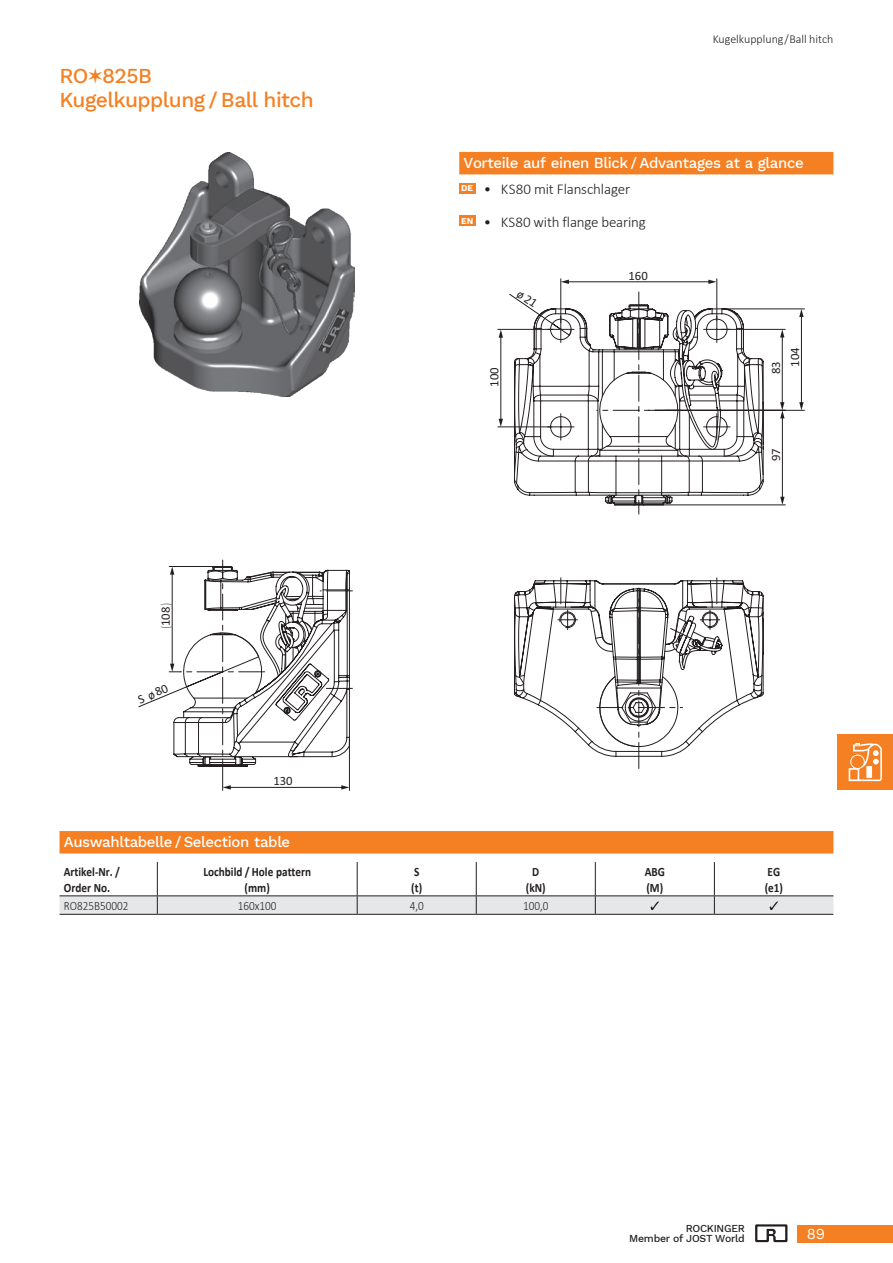
<style>
.page{position:relative;width:893px;height:1263px;background:#fff}
.page>*{position:absolute;margin:0;border:0;box-sizing:border-box;transform-origin:0 0}
.HL_inside_14pt_orange{font:500 21px "Work Sans";letter-spacing:-.025em;color:#f58023}
.subheadline_balken_orange{font:500 15px "Work Sans";letter-spacing:-.025em;color:#fff}
.t1{font:300 15px "Calibri";letter-spacing:-.01em;color:#231f20}
.t2{font:15px "Work Sans";color:#fff}
.Tab_Kopf_Calibri_Bold_88{font:700 12.75px/15.8px "Calibri";color:#231f20;scale:.88 1}
.Tab_Inhalt_Calibri_Light_88{font:300 12.75px "Calibri";color:#231f20;scale:.88 1}
.t3{font:12.75px "Calibri";color:#231f20}
.t4{font:12.75px "Calibri";color:#231f20;scale:.43 1}
.t5{font:300 12px "Calibri";letter-spacing:-.005em;color:#231f20}
.t6{font:500 10.5px/10.5px "Work Sans";letter-spacing:-.025em;color:#231f20;text-align:right}
.t7{font:700 8.85px "Work Sans";color:#fff}
</style>
<div class="page">
<div style="left:838px;top:734px;width:55px;height:56px;background:#f58023"></div>
<svg style="left:848px;top:743px;width:34px;height:39px"></svg>
<div style="left:798px;top:1225px;width:95px;height:17px;background:#f58023"></div>
<svg style="left:755px;top:1225px;width:32px;height:17px"></svg>
<hr style="left:157px;top:862px;width:1px;height:33px;background:#231f20">
<hr style="left:357px;top:862px;width:1px;height:33px;background:#231f20">
<hr style="left:476px;top:862px;width:1px;height:33px;background:#231f20">
<hr style="left:595px;top:862px;width:1px;height:33px;background:#231f20">
<hr style="left:714px;top:862px;width:1px;height:33px;background:#231f20">
<hr style="left:60px;top:895px;width:97px;height:1px;background:#231f20">
<hr style="left:157px;top:895px;width:200px;height:1px;background:#231f20">
<hr style="left:357px;top:895px;width:119px;height:1px;background:#231f20">
<hr style="left:476px;top:895px;width:119px;height:1px;background:#231f20">
<hr style="left:595px;top:895px;width:119px;height:1px;background:#231f20">
<hr style="left:714px;top:895px;width:119px;height:1px;background:#231f20">
<hr style="left:60px;top:914px;width:97px;height:1px;background:#231f20">
<hr style="left:157px;top:914px;width:200px;height:1px;background:#231f20">
<hr style="left:357px;top:914px;width:119px;height:1px;background:#231f20">
<hr style="left:476px;top:914px;width:119px;height:1px;background:#231f20">
<hr style="left:595px;top:914px;width:119px;height:1px;background:#231f20">
<hr style="left:714px;top:914px;width:119px;height:1px;background:#231f20">
<svg style="left:60px;top:896px;width:773px;height:18px;background:#dedee0"></svg>
<div style="left:60px;top:831px;width:773px;height:22px;background:#f58023"></div>
<div style="left:459px;top:152px;width:374px;height:22px;background:#f58023"></div>
<div style="left:459px;top:183px;width:16px;height:11px;background:#f58023"></div>
<div style="left:459px;top:215px;width:16px;height:11px;background:#f58023"></div>
<img style="left:139px;top:152px;width:215px;height:245px">
<svg style="left:731px;top:580px;width:33px;height:130px"></svg>
<svg style="left:638px;top:577px;width:93px;height:192px"></svg>
<svg style="left:497px;top:328px;width:209px;height:439px"></svg>
<hr style="left:498px;top:329px;width:55px;height:1px;background:#231f20">
<hr style="left:498px;top:426px;width:54px;height:1px;background:#231f20">
<hr style="left:500px;top:336px;width:1px;height:84px;background:#231f20">
<svg style="left:499px;top:419px;width:4px;height:8px"></svg>
<svg style="left:499px;top:330px;width:4px;height:8px"></svg>
<hr style="left:560px;top:279px;width:1px;height:44px;background:#231f20">
<hr style="left:716px;top:279px;width:1px;height:41px;background:#231f20">
<hr style="left:567px;top:281px;width:143px;height:1px;background:#231f20">
<svg style="left:561px;top:280px;width:8px;height:4px"></svg>
<svg style="left:708px;top:280px;width:8px;height:4px"></svg>
<hr style="left:721px;top:329px;width:64px;height:1px;background:#231f20">
<hr style="left:782px;top:336px;width:1px;height:68px;background:#231f20">
<svg style="left:780px;top:329px;width:4px;height:8px"></svg>
<hr style="left:663px;top:504px;width:122px;height:1px;background:#231f20">
<hr style="left:782px;top:417px;width:1px;height:81px;background:#231f20">
<svg style="left:780px;top:497px;width:5px;height:8px"></svg>
<svg style="left:780px;top:402px;width:5px;height:16px"></svg>
<hr style="left:722px;top:308px;width:82px;height:1px;background:#231f20">
<hr style="left:648px;top:410px;width:156px;height:1px;background:#231f20">
<hr style="left:801px;top:315px;width:1px;height:89px;background:#231f20">
<svg style="left:799px;top:402px;width:5px;height:8px"></svg>
<svg style="left:799px;top:309px;width:5px;height:8px"></svg>
<svg style="left:138px;top:559px;width:215px;height:231px"></svg>
<svg style="left:509px;top:290px;width:255px;height:216px"></svg>
<p class="HL_inside_14pt_orange" style="left:60px;top:60px;width:94px">RO 825B</p>
<p class="HL_inside_14pt_orange" style="left:60px;top:84px;width:256px">Kugelkupplung / Ball hitch</p>
<p class="t4" style="left:157px;top:628px;width:59px;rotate:-90deg">(108)</p>
<p class="t3" style="left:135px;top:692px;width:33px;rotate:-23deg">S ø80</p>
<p class="t3" style="left:273px;top:772px;width:21px">130</p>
<p class="subheadline_balken_orange" style="left:64px;top:831px;width:228px">Auswahltabelle / Selection table</p>
<p class="Tab_Kopf_Calibri_Bold_88" style="left:64px;top:863px;width:65px">Artikel-Nr. /<br>Order No.</p>
<p class="Tab_Kopf_Calibri_Bold_88" style="left:203px;top:863px;width:124px">Lochbild / Hole pattern</p>
<p class="Tab_Kopf_Calibri_Bold_88" style="left:245px;top:879px;width:30px">(mm)</p>
<p class="t5" style="left:713px;top:32px;width:122px">Kugelkupplung / Ball hitch</p>
<p class="subheadline_balken_orange" style="left:463px;top:152px;width:342px">Vorteile auf einen Blick / Advantages at a glance</p>
<p class="t7" style="left:461px;top:182px;width:14px">DE</p>
<p class="t1" style="left:484px;top:180px;width:148px">• KS80 mit Flanschlager</p>
<p class="t7" style="left:461px;top:214px;width:14px">EN</p>
<p class="t1" style="left:484px;top:212px;width:163px">• KS80 with flange bearing</p>
<p class="t3" style="left:485px;top:387px;width:21px;rotate:-90deg">100</p>
<p class="t3" style="left:628px;top:266px;width:21px">160</p>
<p class="t3" style="left:767px;top:374px;width:14px;rotate:-90deg">83</p>
<p class="t3" style="left:786px;top:367px;width:21px;rotate:-90deg">104</p>
<p class="t3" style="left:767px;top:461px;width:14px;rotate:-90deg">97</p>
<p class="Tab_Kopf_Calibri_Bold_88" style="left:414px;top:863px;width:8px">S</p>
<p class="Tab_Kopf_Calibri_Bold_88" style="left:411px;top:879px;width:14px">(t)</p>
<p class="Tab_Kopf_Calibri_Bold_88" style="left:532px;top:863px;width:10px">D</p>
<p class="Tab_Kopf_Calibri_Bold_88" style="left:526px;top:879px;width:24px">(kN)</p>
<p class="Tab_Kopf_Calibri_Bold_88" style="left:645px;top:863px;width:24px">ABG</p>
<p class="Tab_Kopf_Calibri_Bold_88" style="left:646px;top:879px;width:21px">(M)</p>
<p class="Tab_Kopf_Calibri_Bold_88" style="left:768px;top:863px;width:16px">EG</p>
<p class="Tab_Kopf_Calibri_Bold_88" style="left:765px;top:879px;width:22px">(e1)</p>
<p class="Tab_Inhalt_Calibri_Light_88" style="left:64px;top:898px;width:75px">RO825B50002</p>
<p class="Tab_Inhalt_Calibri_Light_88" style="left:238px;top:898px;width:46px">160x100</p>
<p class="Tab_Inhalt_Calibri_Light_88" style="left:410px;top:898px;width:18px">4,0</p>
<p class="Tab_Inhalt_Calibri_Light_88" style="left:523px;top:898px;width:30px">100,0</p>
<p class="t6" style="left:629px;top:1222px;width:117px">ROCKINGER<br>Member of JOST World</p>
<p class="t2" style="left:807px;top:1222px;width:20px">89</p>
</div>
